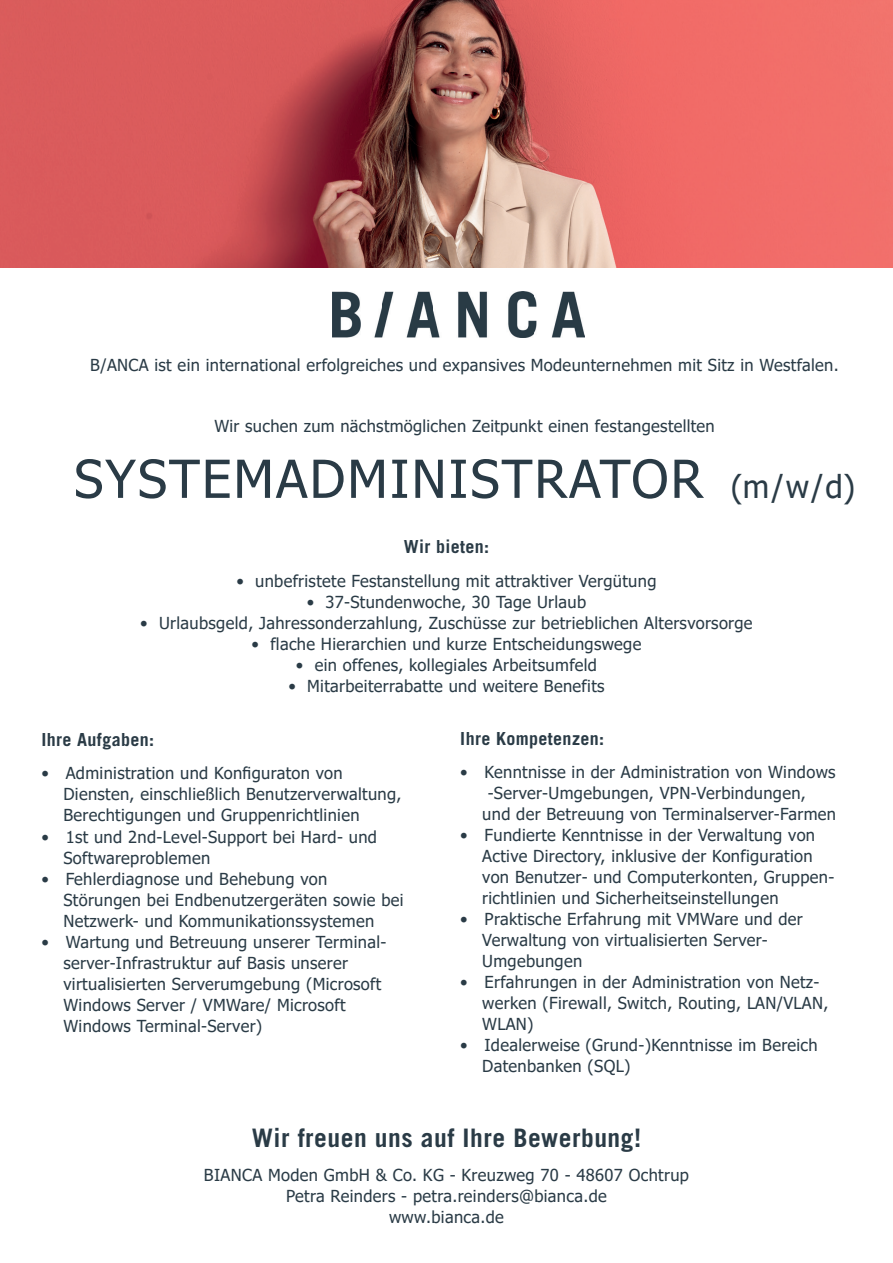
<style>
.page{position:relative;width:893px;height:1263px;background:#fff}
.page>*{position:absolute;margin:0;border:0;box-sizing:border-box;transform-origin:0 0}
.t1{font:52.5px "Tahoma";letter-spacing:.04em;color:#2a3b46}
.t2{font:700 25.5px "Trade Gothic LT Pro";letter-spacing:.02em;color:#2a3b46}
.t3{font:700 18px "Trade Gothic LT Pro";letter-spacing:.02em;color:#2a3b46}
.t4{font:16.5px/21px "Tahoma";letter-spacing:.02em;color:#2a3b46}
.s1{font-size:31.5px}
</style>
<div class="page">
<img style="left:0;top:0;width:893px;height:268px">
<img style="left:332px;top:292px;width:253px;height:46px">
<p class="t4" style="left:90px;top:356px;width:750px">B/ANCA ist ein international erfolgreiches und expansives Modeunternehmen mit Sitz in Westfalen.</p>
<p class="t4" style="left:214px;top:416px;width:502px">Wir suchen zum nächstmöglichen Zeitpunkt einen festangestellten</p>
<h1 class="t1" style="left:74px;top:444px;width:782px">SYSTEMADMINISTRATOR <span class="s1">(m/w/d)</span></h1>
<p class="t3" style="left:404px;top:536px;width:87px">Wir bieten:</p>
<p class="t4" style="left:236px;top:571px;width:422px">• unbefristete Festanstellung mit attraktiver Vergütung</p>
<p class="t4" style="left:307px;top:592px;width:281px">• 37-Stundenwoche, 30 Tage Urlaub</p>
<p class="t4" style="left:140px;top:613px;width:614px">• Urlaubsgeld, Jahressonderzahlung, Zuschüsse zur betrieblichen Altersvorsorge</p>
<p class="t4" style="left:252px;top:634px;width:391px">• flache Hierarchien und kurze Entscheidungswege</p>
<p class="t4" style="left:296px;top:655px;width:302px">• ein offenes, kollegiales Arbeitsumfeld</p>
<p class="t4" style="left:288px;top:676px;width:318px">• Mitarbeiterrabatte und weitere Benefits</p>
<p class="t3" style="left:41px;top:728px;width:114px">Ihre Aufgaben:</p>
<p class="t4" style="left:63px;top:764px;width:340px;text-indent:-22px">• Administration und Konfiguraton von<br>Diensten, einschließlich Benutzerverwaltung,<br>Berechtigungen und Gruppenrichtlinien</p>
<p class="t4" style="left:63px;top:827px;width:315px;text-indent:-22px">• 1st und 2nd-Level-Support bei Hard- und<br>Softwareproblemen</p>
<p class="t4" style="left:63px;top:869px;width:342px;text-indent:-22px">• Fehlerdiagnose und Behebung von<br>Störungen bei Endbenutzergeräten sowie bei<br>Netzwerk- und Kommunikationssystemen</p>
<p class="t4" style="left:63px;top:932px;width:325px;text-indent:-22px">• Wartung und Betreuung unserer Terminal&shy;server-Infrastruktur auf Basis unserer virtualisierten Serverumgebung (Microsoft Windows Server / VMWare/ Microsoft Windows Terminal-Server)</p>
<p class="t3" style="left:460px;top:727px;width:145px">Ihre Kompetenzen:</p>
<p class="t4" style="left:460px;top:763px;width:377px">• Kenntnisse in der Administration von Windows</p>
<p class="t4" style="left:488px;top:784px;width:320px">-Server-Umgebungen, VPN-Verbindungen,</p>
<p class="t4" style="left:482px;top:805px;width:355px">und der Betreuung von Terminalserver-Farmen</p>
<p class="t4" style="left:482px;top:826px;width:354px;text-indent:-22px">• Fundierte Kenntnisse in der Verwaltung von Active Directory, inklusive der Konfiguration von Benutzer- und Computerkonten, Gruppen&shy;richtlinien und Sicherheitseinstellungen</p>
<p class="t4" style="left:482px;top:910px;width:322px;text-indent:-22px">• Praktische Erfahrung mit VMWare und der<br>Verwaltung von virtualisierten Server-<br>Umgebungen</p>
<p class="t4" style="left:482px;top:973px;width:348px;text-indent:-22px">• Erfahrungen in der Administration von Netz&shy;werken (Firewall, Switch, Routing, LAN/VLAN,<br>WLAN)</p>
<p class="t4" style="left:482px;top:1036px;width:337px;text-indent:-22px">• Idealerweise (Grund-)Kenntnisse im Bereich<br>Datenbanken (SQL)</p>
<h2 class="t2" style="left:252px;top:1123px;width:391px">Wir freuen uns auf Ihre Bewerbung!</h2>
<p class="t4" style="left:204px;top:1166px;width:486px;text-align:center">BIANCA Moden GmbH &amp; Co. KG - Kreuzweg 70 - 48607 Ochtrup<br>Petra Reinders - petra.reinders@bianca.de<br>www.bianca.de</p>
</div>
